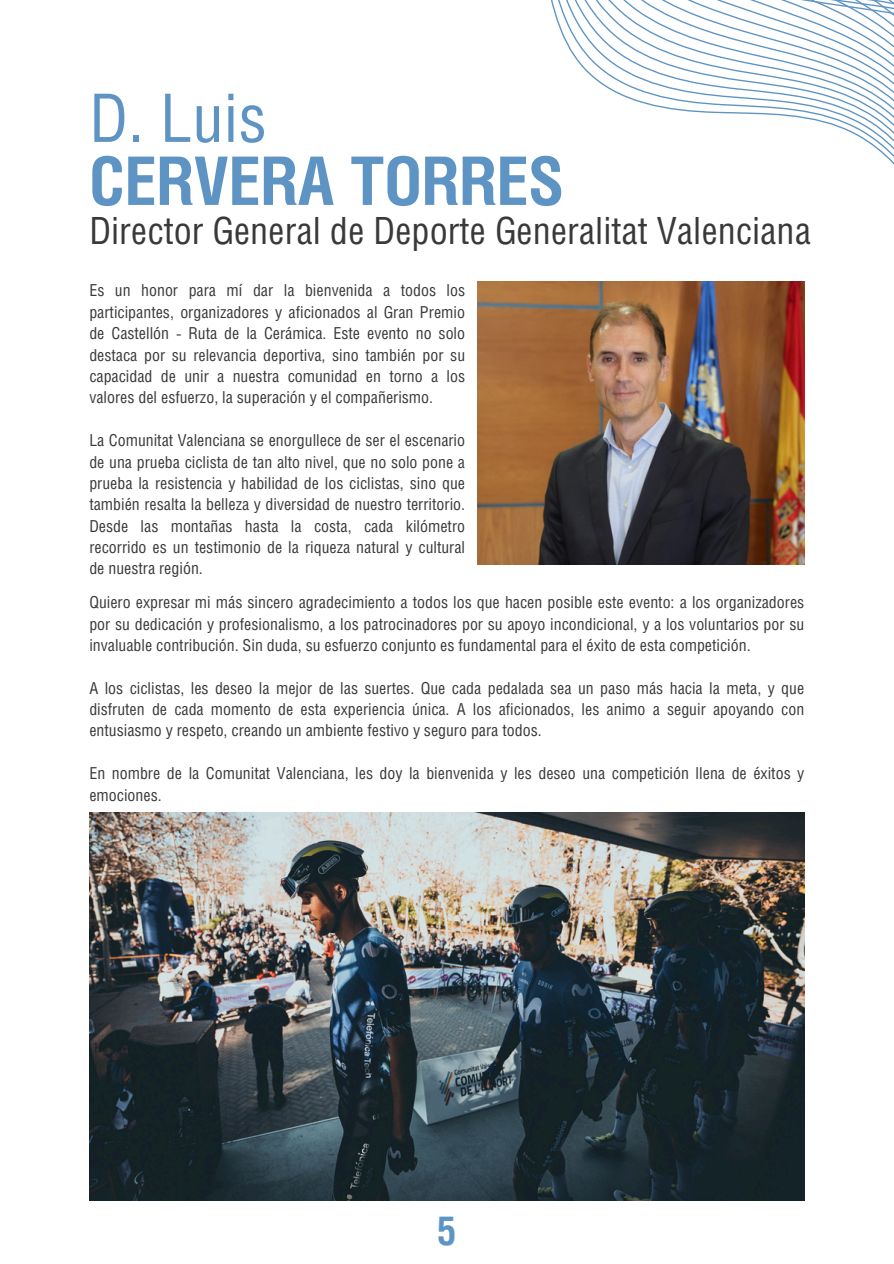
<style>
.page{position:relative;width:894px;height:1264px;background:#fff}
.page>*{position:absolute;margin:0;border:0;box-sizing:border-box;transform-origin:0 0}
.t1{font:700 66.9px/63px "Helios Cond";color:#5e94c3}
.t2{font:700 39.9px "Helios Cond";color:#5e94c3}
.t3{font:37.5px "Helios Cond";color:#393939}
.t4{font:16.5px/21.3px "Helios Cond";color:#393939;text-align:justify}
.s1{font-weight:400}
</style>
<div class="page">
<img style="left:89px;top:813px;width:715px;height:387px">
<img style="left:478px;top:0;width:415px;height:565px">
<p class="t1" style="left:89px;top:86px;width:475px"><span class="s1">D. Luis<br></span>CERVERA TORRES</p>
<p class="t3" style="left:89px;top:207px;width:723px">Director General de Deporte Generalitat Valenciana</p>
<h2 class="t4" style="left:89px;top:280px;width:377px">Es un honor para mí dar la bienvenida a todos los participantes, organizadores y aficionados al Gran Premio de Castellón - Ruta de la Cerámica. Este evento no solo destaca por su relevancia deportiva, sino también por su capacidad de unir a nuestra comunidad en torno a los valores del esfuerzo, la superación y el compañerismo.</h2>
<p class="t4" style="left:89px;top:429px;width:377px">La Comunitat Valenciana se enorgullece de ser el escenario de una prueba ciclista de tan alto nivel, que no solo pone a prueba la resistencia y habilidad de los ciclistas, sino que también resalta la belleza y diversidad de nuestro territorio.<br>Desde las montañas hasta la costa, cada kilómetro recorrido es un testimonio de la riqueza natural y cultural de nuestra región.</p>
<p class="t4" style="left:89px;top:591px;width:716px">Quiero expresar mi más sincero agradecimiento a todos los que hacen posible este evento: a los organizadores por su dedicación y profesionalismo, a los patrocinadores por su apoyo incondicional, y a los voluntarios por su invaluable contribución. Sin duda, su esfuerzo conjunto es fundamental para el éxito de esta competición.</p>
<p class="t4" style="left:89px;top:677px;width:716px">A los ciclistas, les deseo la mejor de las suertes. Que cada pedalada sea un paso más hacia la meta, y que disfruten de cada momento de esta experiencia única. A los aficionados, les animo a seguir apoyando con entusiasmo y respeto, creando un ambiente festivo y seguro para todos.</p>
<p class="t4" style="left:89px;top:762px;width:716px">En nombre de la Comunitat Valenciana, les doy la bienvenida y les deseo una competición llena de éxitos y emociones.</p>
<h1 class="t2" style="left:436px;top:1203px;width:21px">5</h1>
</div>
